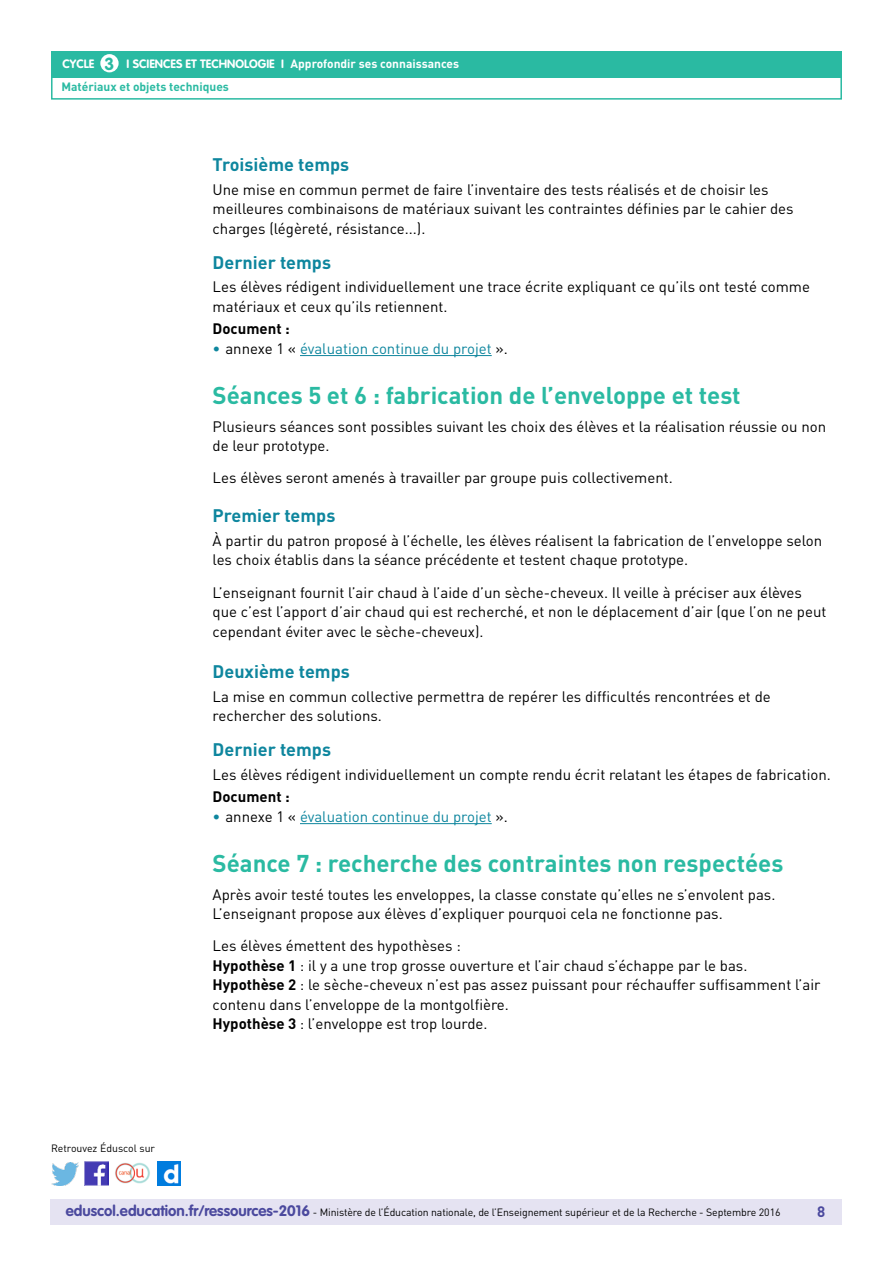
<style>
.page{position:relative;width:893px;height:1263px;background:#fff}
.page>*{position:absolute;margin:0;border:0;box-sizing:border-box;transform-origin:0 0}
.t1{font:700 24px "DIN Pro";color:#2abaa2}
.t2{font:700 18px "DIN Pro";color:#0e869e}
.t3{font:700 17.25px "VAG Rounded Std";color:#2abaa2}
.t4{font:15px/19.5px "DIN Pro";color:#000}
.t5{font:15px "DIN Pro";color:#0e869e}
.t6{font:700 15px "DIN Pro";color:#000}
.t7{font:700 15px "DIN Pro";color:#4b499e}
.t8{font:700 12px/23.1px "DIN Pro";color:#fff}
.t9{font:700 12px "VAG Rounded Std";color:#fff}
.t10{font:10.5px "DIN Pro";letter-spacing:-.01em;color:#000}
.s1{font-family:"VAG Rounded Std"}
.s2{color:#2abaa2}
.s3{color:#000}
.s4{font-weight:700}
.s5{font-family:"VAG Rounded Std";font-weight:700;font-size:15px;color:#4b499e}
</style>
<div class="page">
<div style="left:50px;top:1199px;width:791px;height:26px;background:#e5e3f2"></div>
<div style="left:51px;top:51px;width:791px;height:27px;background:#2abaa2"></div>
<div style="left:100px;top:54px;width:19px;height:18px;background:#fff;border-radius:50%"></div>
<div style="left:51px;top:75px;width:791px;height:25px;border:2px solid #2abaa2"></div>
<img style="left:85px;top:1162px;width:23px;height:23px">
<img style="left:51px;top:1163px;width:28px;height:22px">
<img style="left:158px;top:1162px;width:22px;height:23px">
<img style="left:115px;top:1162px;width:35px;height:22px">
<hr style="left:300px;top:355px;width:192px;height:1px;background:#0e869e">
<hr style="left:300px;top:823px;width:192px;height:1px;background:#0e869e">
<p class="t3" style="left:105px;top:53px;width:11px">3</p>
<p class="t8" style="left:61px;top:52px;width:399px;text-indent:124px"><span class="s1">et technologie I</span> Approfondir ses connaissances<br><span class="s2">Matériaux et objets techniques</span></p>
<p class="t9" style="left:63px;top:57px;width:33px">CYCLE</p>
<p class="t9" style="left:127px;top:57px;width:44px">I Sciences</p>
<p class="t10" style="left:51px;top:1141px;width:106px">Retrouvez Éduscol sur</p>
<p class="t2" style="left:213px;top:153px;width:138px">Troisième temps</p>
<p class="t4" style="left:213px;top:179px;width:583px">Une mise en commun permet de faire l’inventaire des tests réalisés et de choisir les meilleures combinaisons de matériaux suivant les contraintes définies par le cahier des charges (légèreté, résistance...).</p>
<p class="t2" style="left:213px;top:250px;width:120px">Dernier temps</p>
<p class="t4" style="left:213px;top:277px;width:599px">Les élèves rédigent individuellement une trace écrite expliquant ce qu’ils ont testé comme matériaux et ceux qu’ils retiennent.</p>
<p class="t6" style="left:213px;top:319px;width:79px">Document :</p>
<p class="t5" style="left:213px;top:339px;width:297px">• <span class="s3">annexe 1 «</span> évaluation continue du projet <span class="s3">».</span></p>
<h1 class="t1" style="left:213px;top:379px;width:529px">Séances 5 et 6 : fabrication de l’enveloppe et test</h1>
<p class="t4" style="left:213px;top:416px;width:615px">Plusieurs séances sont possibles suivant les choix des élèves et la réalisation réussie ou non de leur prototype.</p>
<p class="t4" style="left:213px;top:468px;width:462px">Les élèves seront amenés à travailler par groupe puis collectivement.</p>
<p class="t2" style="left:213px;top:504px;width:124px">Premier temps</p>
<p class="t4" style="left:213px;top:530px;width:611px">À partir du patron proposé à l’échelle, les élèves réalisent la fabrication de l’enveloppe selon les choix établis dans la séance précédente et testent chaque prototype.</p>
<p class="t4" style="left:213px;top:582px;width:615px">L’enseignant fournit l’air chaud à l’aide d’un sèche-cheveux. Il veille à préciser aux élèves que c’est l’apport d’air chaud qui est recherché, et non le déplacement d’air (que l’on ne peut cependant éviter avec le sèche-cheveux).</p>
<p class="t2" style="left:213px;top:660px;width:139px">Deuxième temps</p>
<p class="t4" style="left:213px;top:686px;width:560px">La mise en commun collective permettra de repérer les difficultés rencontrées et de rechercher des solutions.</p>
<p class="t2" style="left:213px;top:738px;width:120px">Dernier temps</p>
<p class="t4" style="left:213px;top:764px;width:620px">Les élèves rédigent individuellement un compte rendu écrit relatant les étapes de fabrication.</p>
<p class="t6" style="left:213px;top:787px;width:79px">Document :</p>
<p class="t5" style="left:213px;top:807px;width:297px">• <span class="s3">annexe 1 «</span> évaluation continue du projet <span class="s3">».</span></p>
<h1 class="t1" style="left:213px;top:847px;width:572px">Séance 7 : recherche des contraintes non respectées</h1>
<p class="t4" style="left:213px;top:884px;width:564px">Après avoir testé toutes les enveloppes, la classe constate qu’elles ne s’envolent pas.<br>L’enseignant propose aux élèves d’expliquer pourquoi cela ne fonctionne pas.</p>
<p class="t4" style="left:213px;top:936px;width:609px">Les élèves émettent des hypothèses :<br><span class="s4">Hypothèse 1</span> : il y a une trop grosse ouverture et l’air chaud s’échappe par le bas.<br><span class="s4">Hypothèse 2</span> : le sèche-cheveux n’est pas assez puissant pour réchauffer suffisamment l’air contenu dans l’enveloppe de la montgolfière.<br><span class="s4">Hypothèse 3</span> : l’enveloppe est trop lourde.</p>
<p class="t10" style="left:66px;top:1205px;width:716px"><span class="s5">eduscol.education.fr/ressources-2016</span> - Ministère de l’Éducation nationale, de l’Enseignement supérieur et de la Recherche - Septembre 2016</p>
<p class="t7" style="left:817px;top:1201px;width:10px">8</p>
</div>
